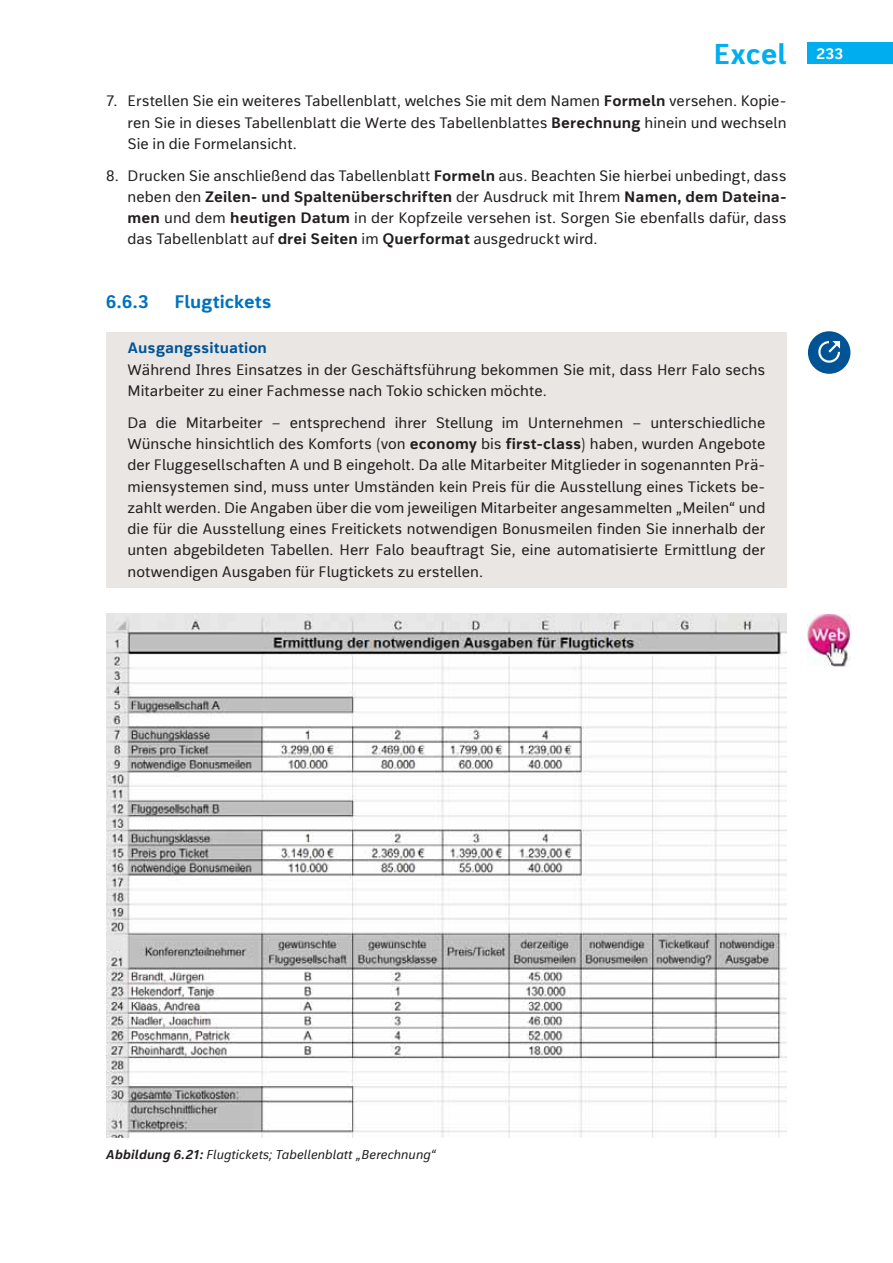
<style>
.page{position:relative;width:893px;height:1263px;background:#fff}
.page>*{position:absolute;margin:0;border:0;box-sizing:border-box;transform-origin:0 0}
.t1{font:700 28.5px "bs Thomas Sans 1";color:#00aeef}
.t2{font:700 18px "bs Thomas Sans 1";letter-spacing:-.005em;color:#0071bc}
.t3{font:15px/21.3px "bs Thomas Sans 1";color:#231f20;text-align:justify}
.t4{font:700 15px "bs Thomas Sans 1";letter-spacing:.005em;color:#005496}
.t5{font:italic 12.75px "bs Thomas Sans 1";color:#231f20}
.s1{font-weight:700}
</style>
<div class="page">
<div style="left:808px;top:43px;width:85px;height:21px;background:#00aeef"></div>
<div style="left:106px;top:332px;width:681px;height:255px;background:#eae6e4"></div>
<img style="left:106px;top:614px;width:681px;height:523px">
<div style="left:808px;top:331px;width:42px;height:43px;background:#005496;border-radius:50%"></div>
<svg style="left:818px;top:341px;width:22px;height:22px"></svg>
<img style="left:808px;top:614px;width:42px;height:53px">
<h1 class="t1" style="left:713px;top:40px;width:131px">Excel <sup>233</sup></h1>
<p class="t3" style="left:128px;top:92px;width:661px;text-indent:-21px">7. Erstellen Sie ein weiteres Tabellenblatt, welches Sie mit dem Namen <span class="s1">Formeln</span> versehen. Kopie&shy;ren Sie in dieses Tabellenblatt die Werte des Tabellenblattes <span class="s1">Berechnung</span> hinein und wechseln Sie in die Formelansicht.</p>
<p class="t3" style="left:128px;top:167px;width:661px;text-indent:-21px">8. Drucken Sie anschließend das Tabellenblatt <span class="s1">Formeln</span> aus. Beachten Sie hierbei unbedingt, dass neben den <span class="s1">Zeilen- und Spaltenüberschriften</span> der Ausdruck mit Ihrem <span class="s1">Namen, dem Dateina&shy;men</span> und dem <span class="s1">heutigen Datum</span> in der Kopfzeile versehen ist. Sorgen Sie ebenfalls dafür, dass das Tabellenblatt auf <span class="s1">drei Seiten</span> im <span class="s1">Querformat</span> ausgedruckt wird.</p>
<p class="t2" style="left:106px;top:293px;width:44px">6.6.3</p>
<p class="t2" style="left:174px;top:293px;width:99px">Flugtickets</p>
<p class="t4" style="left:128px;top:341px;width:141px">Ausgangssituation</p>
<p class="t3" style="left:128px;top:361px;width:639px">Während Ihres Einsatzes in der Geschäftsfü hrung bekommen Sie mit, dass Herr Falo sechs<br>Mit arbeiter zu einer Fachmesse nach Tokio schicken möchte.</p>
<p class="t3" style="left:128px;top:414px;width:639px">Da die Mitarbeiter – entsprechend ihrer Stellung im Unternehmen – unterschiedliche Wü nsche hinsichtlich des Komforts (von <span class="s1">economy</span> bis <span class="s1">first-class</span>) haben, wurden Angebote der Fluggesellschaften A und B eingeholt. Da alle Mitarbeiter Mitglieder in sogenannten Prä&shy;miensystemen sind, muss unter Umständen kein Preis fü r die Ausstellung eines Tickets be&shy;zahlt werden. Die Angaben ü ber die vom jeweiligen Mitarbeiter angesammelten „Meilen“ und die fü r die Ausstellung eines Freitickets notwendigen Bonusmeilen finden Sie innerhalb der unten abgebildeten Tabellen. Herr Falo beauftragt Sie, eine automatisierte Ermittlung der notwendigen Ausgaben fü r Flugtickets zu erstellen.</p>
<p class="t5" style="left:106px;top:1150px;width:331px"><span class="s1">Abbildung 6.21:</span> Flugtickets; Tabellenblatt „Berechnung“</p>
</div>
